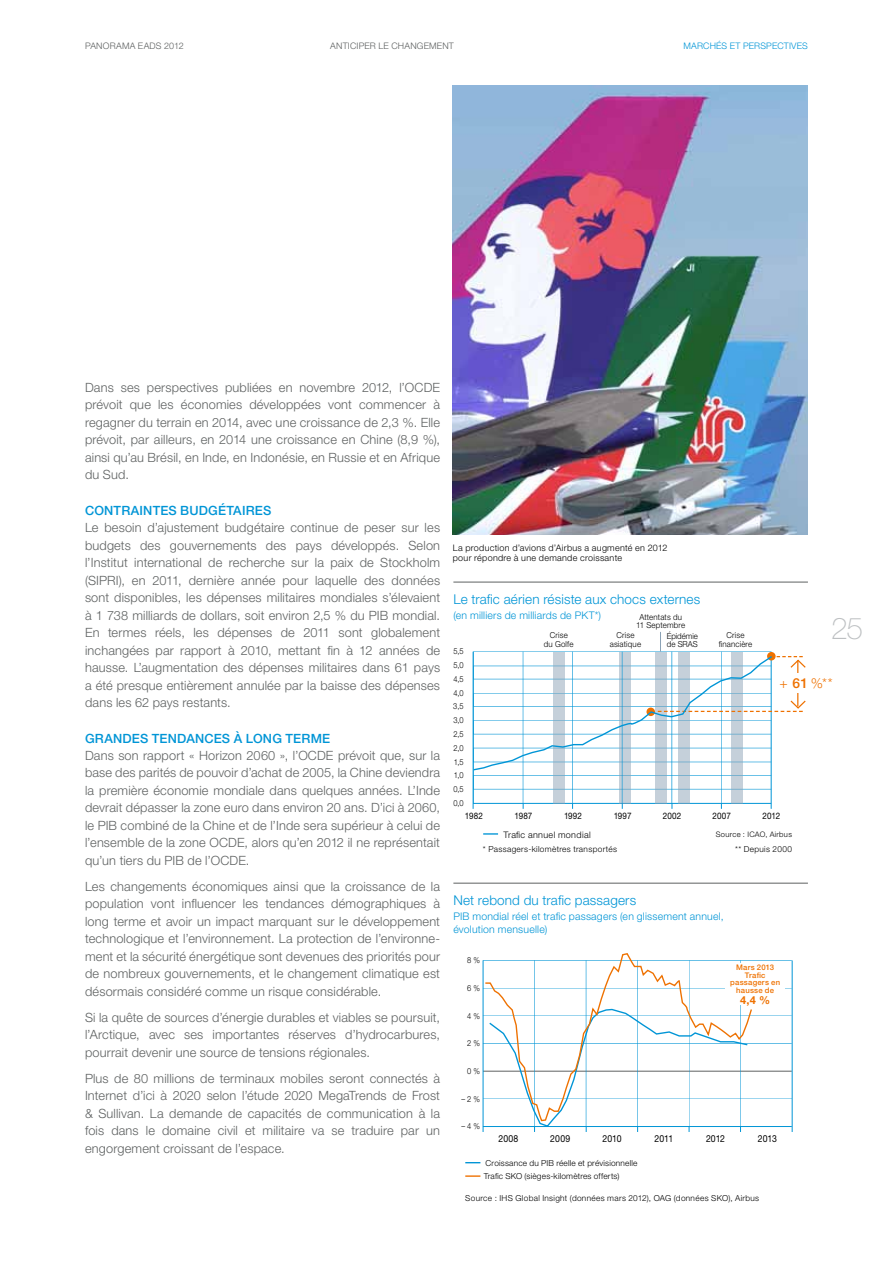
<style>
.page{position:relative;width:893px;height:1263px;background:#fff}
.page>*{position:absolute;margin:0;border:0;box-sizing:border-box;transform-origin:0 0}
.t1{font:100 30px "Helvetica Neue LT Pro";color:#bdc0c2}
.t2{font:300 13.8px "Helvetica Neue LT Pro";color:#ee7100}
.t3{font:300 13.5px "Helvetica Neue LT Pro";letter-spacing:.01em;color:#0095d6}
.t4{font:300 12.75px/17.5px "Helvetica Neue LT Pro";letter-spacing:.015em;color:#5e6161;text-align:justify}
.t5{font:500 12.75px "Helvetica Neue LT Pro";letter-spacing:.015em;color:#0095d6}
.t6{font:700 11.1px "Helvetica Neue LT Pro";color:#ee7100}
.t7{font:300 10.5px/13.5px "Helvetica Neue LT Pro";letter-spacing:.02em;color:#0095d6}
.t8{font:9.6px "Helvetica Neue LT Pro";letter-spacing:.005em;color:#000;scale:.9 1}
.t9{font:300 9px/10.5px "Helvetica Neue LT Pro";letter-spacing:.035em;color:#000}
.t10{font:300 9px "Helvetica Neue LT Pro";letter-spacing:.025em;color:#5e6161}
.t11{font:9px "Helvetica Neue LT Pro";letter-spacing:.01em;color:#000;scale:.9 1}
.t12{font:300 9px "Helvetica Neue LT Pro";color:#0095d6}
.t13{font:300 8.25px "Helvetica Neue LT Pro";letter-spacing:.025em;color:#000}
.t14{font:300 8.25px/8.2px "Helvetica Neue LT Pro";letter-spacing:.025em;color:#000;text-align:center;scale:.95 1}
.t15{font:300 8.25px/13.8px "Helvetica Neue LT Pro";letter-spacing:.025em;color:#000;text-align:justify;scale:.9 1}
.t16{font:300 8.25px/7.5px "Helvetica Neue LT Pro";color:#000;scale:.95 1}
.t17{font:500 7.8px/7.8px "Helvetica Neue LT Pro";letter-spacing:.025em;color:#ee7100;text-align:center}
.t18{font:300 7.65px "Helvetica Neue LT Pro";letter-spacing:.035em;color:#000}
.s1{font-weight:500}
</style>
<div class="page">
<img style="left:453px;top:85px;width:355px;height:449px">
<hr style="left:453px;top:582px;width:355px;height:1px;background:#5e6161">
<hr style="left:453px;top:883px;width:355px;height:1px;background:#5e6161">
<hr style="left:483px;top:1126px;width:309px;height:1px;background:#0095d6">
<hr style="left:483px;top:1071px;width:309px;height:1px;background:#5e6161">
<hr style="left:483px;top:960px;width:1px;height:172px;background:#0095d6">
<hr style="left:792px;top:960px;width:1px;height:172px;background:#0095d6">
<hr style="left:483px;top:1098px;width:309px;height:1px;background:#0095d6">
<hr style="left:483px;top:1043px;width:309px;height:1px;background:#0095d6">
<hr style="left:483px;top:1015px;width:309px;height:1px;background:#0095d6">
<hr style="left:483px;top:988px;width:309px;height:1px;background:#0095d6">
<hr style="left:483px;top:960px;width:309px;height:1px;background:#0095d6">
<svg style="left:465px;top:1175px;width:15px;height:2px"></svg>
<svg style="left:465px;top:1162px;width:15px;height:1px"></svg>
<svg style="left:484px;top:953px;width:269px;height:146px"></svg>
<svg style="left:488px;top:1008px;width:261px;height:124px"></svg>
<svg style="left:483px;top:833px;width:15px;height:2px"></svg>
<hr style="left:523px;top:652px;width:1px;height:152px;background:#0095d6">
<hr style="left:473px;top:803px;width:298px;height:1px;background:#0095d6">
<hr style="left:473px;top:652px;width:1px;height:157px;background:#0095d6">
<svg style="left:553px;top:771px;width:12px;height:32px"></svg>
<svg style="left:619px;top:771px;width:12px;height:32px"></svg>
<svg style="left:655px;top:771px;width:11px;height:32px"></svg>
<svg style="left:678px;top:771px;width:12px;height:32px"></svg>
<svg style="left:731px;top:771px;width:12px;height:32px"></svg>
<hr style="left:622px;top:652px;width:1px;height:152px;background:#0095d6">
<hr style="left:572px;top:652px;width:1px;height:152px;background:#0095d6">
<hr style="left:671px;top:652px;width:1px;height:152px;background:#0095d6">
<hr style="left:721px;top:652px;width:1px;height:152px;background:#0095d6">
<hr style="left:771px;top:652px;width:1px;height:157px;background:#0095d6">
<svg style="left:472px;top:632px;width:334px;height:139px"></svg>
<div style="left:725px;top:964px;width:60px;height:41px;background:#fff"></div>
<p class="t10" style="left:85px;top:40px;width:100px">PANORAMA EADS 2012</p>
<p class="t10" style="left:330px;top:40px;width:125px">ANTICIPER LE CHANGEMENT</p>
<p class="t12" style="left:683px;top:40px;width:15px">Marchés</p>
<p class="t12" style="left:730px;top:40px;width:20px">et perspectives</p>
<p class="t4" style="left:85px;top:378px;width:357px">Dans ses perspectives publiées en novembre 2012, l’OCDE prévoit que les économies développées vont commencer à regagner du terrain en 2014, avec une croissance de 2,3 %. Elle prévoit, par ailleurs, en 2014 une croissance en Chine (8,9 %), ainsi qu’au Brésil, en Inde, en Indonésie, en Russie et en Afrique du Sud.</p>
<p class="t5" style="left:85px;top:502px;width:188px">CONTRAINTES BUDGÉTAIRES</p>
<p class="t4" style="left:85px;top:519px;width:357px">Le besoin d’ajustement budgétaire continue de peser sur les budgets des gouvernements des pays développés. Selon l’Institut international de recherche sur la paix de Stockholm (SIPRI), en 2011, dernière année pour laquelle des données sont disponibles, les dépenses militaires mondiales s’élevaient à 1 738 milliards de dollars, soit environ 2,5 % du PIB mondial.<br>En termes réels, les dépenses de 2011 sont globalement inchangées par rapport à 2010, mettant fin à 12 années de hausse. L’augmentation des dépenses militaires dans 61 pays a été presque entièrement annulée par la baisse des dépenses dans les 62 pays restants.</p>
<p class="t5" style="left:85px;top:730px;width:247px">GRANDES TENDANCES À LONG TERME</p>
<p class="t4" style="left:85px;top:746px;width:357px">Dans son rapport « Horizon 2060 », l’OCDE prévoit que, sur la base des parités de pouvoir d’achat de 2005, la Chine deviendra la première économie mondiale dans quelques années. L’Inde devrait dépasser la zone euro dans environ 20 ans. D’ici à 2060, le PIB combiné de la Chine et de l’Inde sera supérieur à celui de l’ensemble de la zone OCDE, alors qu’en 2012 il ne représentait qu’un tiers du PIB de l’OCDE.</p>
<p class="t4" style="left:85px;top:877px;width:357px">Les changements économiques ainsi que la croissance de la population vont influencer les tendances démographiques à long terme et avoir un impact marquant sur le développement technologique et l’environnement. La protection de l’environne&shy;ment et la sécurité énergétique sont devenues des priorités pour de nombreux gouvernements, et le changement climatique est désormais considéré comme un risque considérable.</p>
<p class="t4" style="left:85px;top:1008px;width:357px">Si la quête de sources d’énergie durables et viables se poursuit, l’Arctique, avec ses importantes réserves d’hydrocarbures, pourrait devenir une source de tensions régionales.</p>
<p class="t4" style="left:85px;top:1069px;width:357px">Plus de 80 millions de terminaux mobiles seront connectés à Internet d’ici à 2020 selon l’étude 2020 MegaTrends de Frost &amp; Sullivan. La demande de capacités de communication à la fois dans le domaine civil et militaire va se traduire par un engorgement croissant de l’espace.</p>
<p class="t9" style="left:453px;top:542px;width:216px">La production d’avions d’Airbus a augmenté en 2012 pour répondre à une demande croissante</p>
<p class="t3" style="left:453px;top:591px;width:248px">Le trafic aérien résiste aux chocs externes</p>
<p class="t7" style="left:453px;top:608px;width:149px">(en milliers de milliards de PKT*)</p>
<p class="t14" style="left:636px;top:613px;width:53px">Attentats du<br>11 Septembre</p>
<p class="t16" style="left:667px;top:632px;width:34px">Épidémie de SRAS</p>
<p class="t14" style="left:544px;top:631px;width:33px">Crise<br>du Golfe</p>
<p class="t14" style="left:719px;top:631px;width:37px">Crise financière</p>
<p class="t14" style="left:610px;top:631px;width:34px">Crise asiatique</p>
<p class="t15" style="left:453px;top:644px;width:13px">5,5<br>5,0<br>4,5<br>4,0<br>3,5<br>3,0<br>2,5<br>2,0<br>1,5<br>1,0<br>0,5<br>0,0</p>
<h1 class="t1" style="left:831px;top:611px;width:33px">25</h1>
<p class="t2" style="left:779px;top:675px;width:55px">+ <span class="s1">61</span> %**</p>
<p class="t11" style="left:465px;top:810px;width:22px">1982</p>
<p class="t11" style="left:515px;top:810px;width:21px">1987</p>
<p class="t11" style="left:564px;top:810px;width:22px">1992</p>
<p class="t11" style="left:614px;top:810px;width:21px">1997</p>
<p class="t11" style="left:663px;top:810px;width:22px">2002</p>
<p class="t11" style="left:713px;top:810px;width:22px">2007</p>
<p class="t11" style="left:762px;top:810px;width:21px">2012</p>
<p class="t9" style="left:504px;top:829px;width:89px">Trafic annuel mondial</p>
<p class="t13" style="left:483px;top:844px;width:136px">* Passagers-kilomètres transportés</p>
<p class="t18" style="left:716px;top:829px;width:78px">Source : ICAO, Airbus</p>
<p class="t13" style="left:735px;top:844px;width:58px">** Depuis 2000</p>
<p class="t3" style="left:453px;top:892px;width:184px">Net rebond du trafic passagers</p>
<p class="t7" style="left:453px;top:909px;width:272px">PIB mondial réel et trafic passagers (en glissement annuel, évolution mensuelle)</p>
<p class="t15" style="left:467px;top:953px;width:16px">8 %</p>
<p class="t15" style="left:467px;top:981px;width:16px">6 %</p>
<p class="t15" style="left:467px;top:1008px;width:16px">4 %</p>
<p class="t15" style="left:467px;top:1036px;width:16px">2 %</p>
<p class="t15" style="left:467px;top:1064px;width:16px">0 %</p>
<p class="t15" style="left:461px;top:1092px;width:22px">– 2 %</p>
<p class="t15" style="left:461px;top:1119px;width:22px">– 4 %</p>
<p class="t17" style="left:730px;top:963px;width:51px">Mars 2013<br>Trafic passagers en hausse de</p>
<p class="t6" style="left:740px;top:993px;width:31px">4,4 %</p>
<p class="t8" style="left:498px;top:1133px;width:24px">2008</p>
<p class="t8" style="left:550px;top:1133px;width:24px">2009</p>
<p class="t8" style="left:602px;top:1133px;width:23px">2010</p>
<p class="t8" style="left:654px;top:1133px;width:22px">2011</p>
<p class="t8" style="left:706px;top:1133px;width:23px">2012</p>
<p class="t8" style="left:758px;top:1133px;width:23px">2013</p>
<p class="t13" style="left:484px;top:1171px;width:137px">Trafic SKO (sièges-kilomètres offerts)</p>
<p class="t13" style="left:486px;top:1158px;width:153px">Croissance du PIB réelle et prévisionnelle</p>
<p class="t13" style="left:465px;top:1193px;width:295px">Source : IHS Global Insight (données mars 2012), OAG (données SKO), Airbus</p>
</div>
